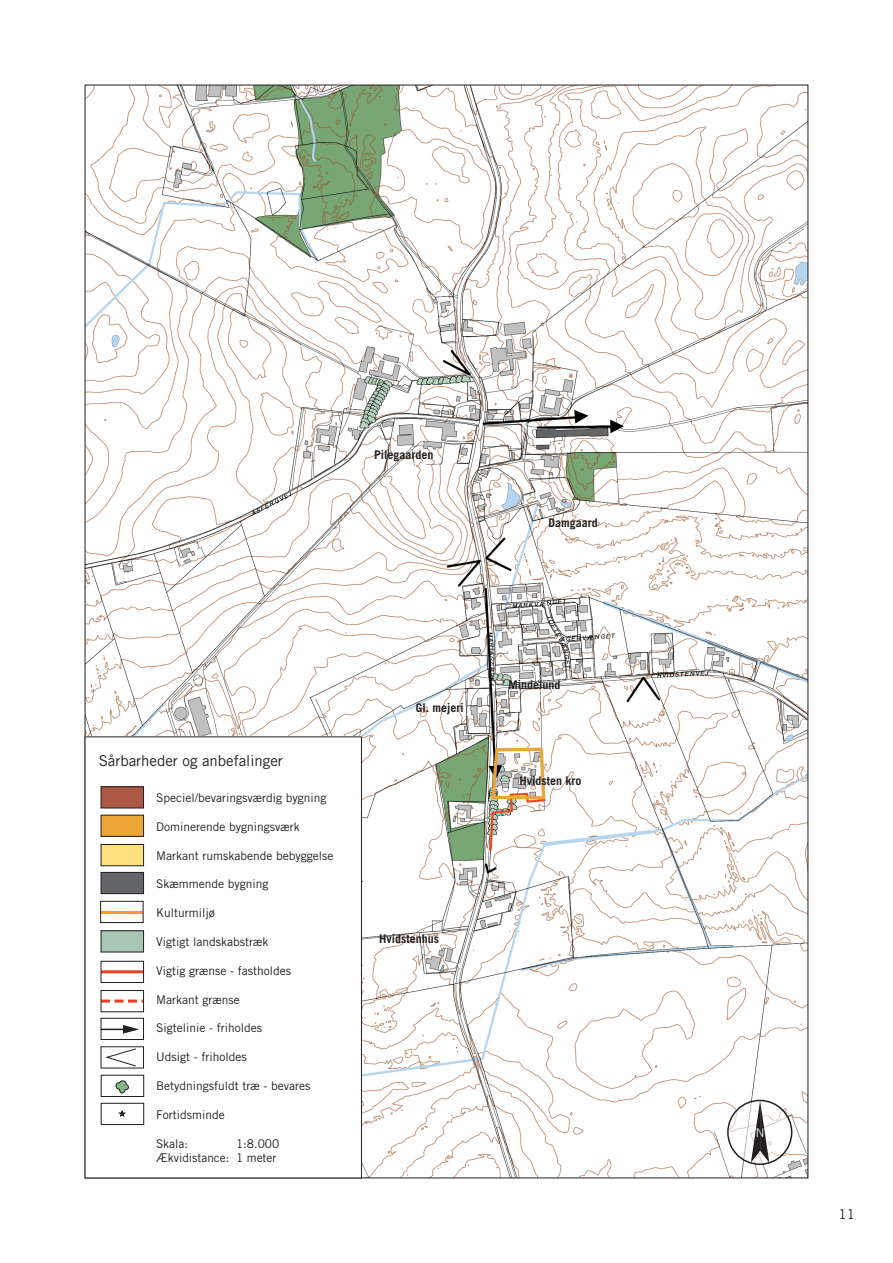
<style>
.page{position:relative;width:893px;height:1263px;background:#fff}
.page>*{position:absolute;margin:0;border:0;box-sizing:border-box;transform-origin:0 0}
.t1{font:15px "Trade Gothic LT Std";color:#231f20}
.t2{font:13.5px "Trade Gothic LT Std";color:#231f20}
.t3{font:12px/14.4px "Trade Gothic LT Std";color:#231f20;text-align:right}
.Kort_8{font:700 12px "Trade Gothic LT Std";color:#231f20}
.t4{font:12px "Trade Gothic LT Std";color:#211e1e}
.t5{font:300 12px "Trade Gothic LT Std";color:#fff}
</style>
<div class="page">
<img style="left:87px;top:87px;width:719px;height:1089px">
<div style="left:85px;top:737px;width:276px;height:441px;background:#fff"></div>
<div style="left:85px;top:737px;width:277px;height:441px;border:1px solid #231f20"></div>
<div style="left:101px;top:787px;width:43px;height:21px;background:#ab5845"></div>
<svg style="left:103px;top:999px;width:39px;height:3px"></svg>
<div style="left:101px;top:990px;width:43px;height:22px;border:1px solid #231f20"></div>
<div style="left:101px;top:815px;width:43px;height:21px;background:#eda636"></div>
<div style="left:101px;top:844px;width:43px;height:22px;background:#ffe07f"></div>
<div style="left:101px;top:844px;width:43px;height:22px;border:1px solid #231f20"></div>
<div style="left:101px;top:872px;width:43px;height:22px;background:#636568"></div>
<div style="left:101px;top:872px;width:43px;height:22px;border:1px solid #211e1e"></div>
<hr style="left:101px;top:911px;width:42px;height:3px;background:#f79c23">
<div style="left:101px;top:901px;width:42px;height:22px;border:1px solid #231f20"></div>
<div style="left:101px;top:931px;width:43px;height:21px;background:#a8c6b0"></div>
<svg style="left:105px;top:1048px;width:31px;height:19px"></svg>
<div style="left:101px;top:1018px;width:43px;height:21px;border:1px solid #231f20"></div>
<svg style="left:101px;top:1025px;width:38px;height:9px"></svg>
<div style="left:101px;top:1075px;width:43px;height:21px;border:1px solid #231f20"></div>
<svg style="left:116px;top:1080px;width:13px;height:13px"></svg>
<hr style="left:101px;top:970px;width:43px;height:3px;background:#ef4222">
<div style="left:101px;top:961px;width:43px;height:21px;border:1px solid #231f20"></div>
<svg style="left:119px;top:1111px;width:6px;height:5px"></svg>
<div style="left:101px;top:1103px;width:43px;height:21px;border:1px solid #231f20"></div>
<svg style="left:728px;top:1100px;width:64px;height:64px"></svg>
<div style="left:727px;top:1100px;width:65px;height:65px;border:2px solid #231f20;border-radius:50%"></div>
<svg style="left:751px;top:1100px;width:18px;height:63px"></svg>
<p class="Kort_8" style="left:374px;top:448px;width:61px">Pilegaarden</p>
<p class="Kort_8" style="left:549px;top:516px;width:51px">Damgaard</p>
<p class="t1" style="left:99px;top:751px;width:186px">Sårbarheder og anbefalinger</p>
<p class="t4" style="left:156px;top:790px;width:172px">Speciel/bevaringsværdig bygning</p>
<p class="t3" style="left:156px;top:819px;width:145px">Dominerende bygningsværk</p>
<p class="t3" style="left:156px;top:848px;width:179px">Markant rumskabende bebyggelse</p>
<p class="t3" style="left:156px;top:877px;width:114px">Skæmmende bygning</p>
<p class="t3" style="left:156px;top:906px;width:60px">Kulturmiljø</p>
<p class="t3" style="left:156px;top:934px;width:114px">Vigtigt landskabstræk</p>
<p class="t3" style="left:156px;top:963px;width:136px">Vigtig grænse - fastholdes</p>
<p class="t3" style="left:156px;top:992px;width:85px">Markant grænse</p>
<p class="t3" style="left:156px;top:1021px;width:107px">Sigtelinie - friholdes</p>
<p class="t3" style="left:156px;top:1050px;width:92px">Udsigt - friholdes</p>
<p class="t3" style="left:156px;top:1078px;width:156px">Betydningsfuldt træ - bevares</p>
<p class="t3" style="left:156px;top:1107px;width:70px">Fortidsminde</p>
<p class="t3" style="left:156px;top:1136px;width:33px">Skala:</p>
<p class="t3" style="left:156px;top:1136px;width:125px">1:8.000<br>Ækvidistance: 1 meter</p>
<p class="Kort_8" style="left:416px;top:700px;width:50px">Gl. mejeri</p>
<p class="Kort_8" style="left:509px;top:677px;width:54px">Mindelund</p>
<p class="Kort_8" style="left:519px;top:774px;width:63px">Hvidsten kro</p>
<p class="Kort_8" style="left:379px;top:931px;width:61px">Hvidstenhus</p>
<p class="t5" style="left:756px;top:1125px;width:10px">N</p>
<p class="t2" style="left:839px;top:1206px;width:18px">11</p>
</div>
